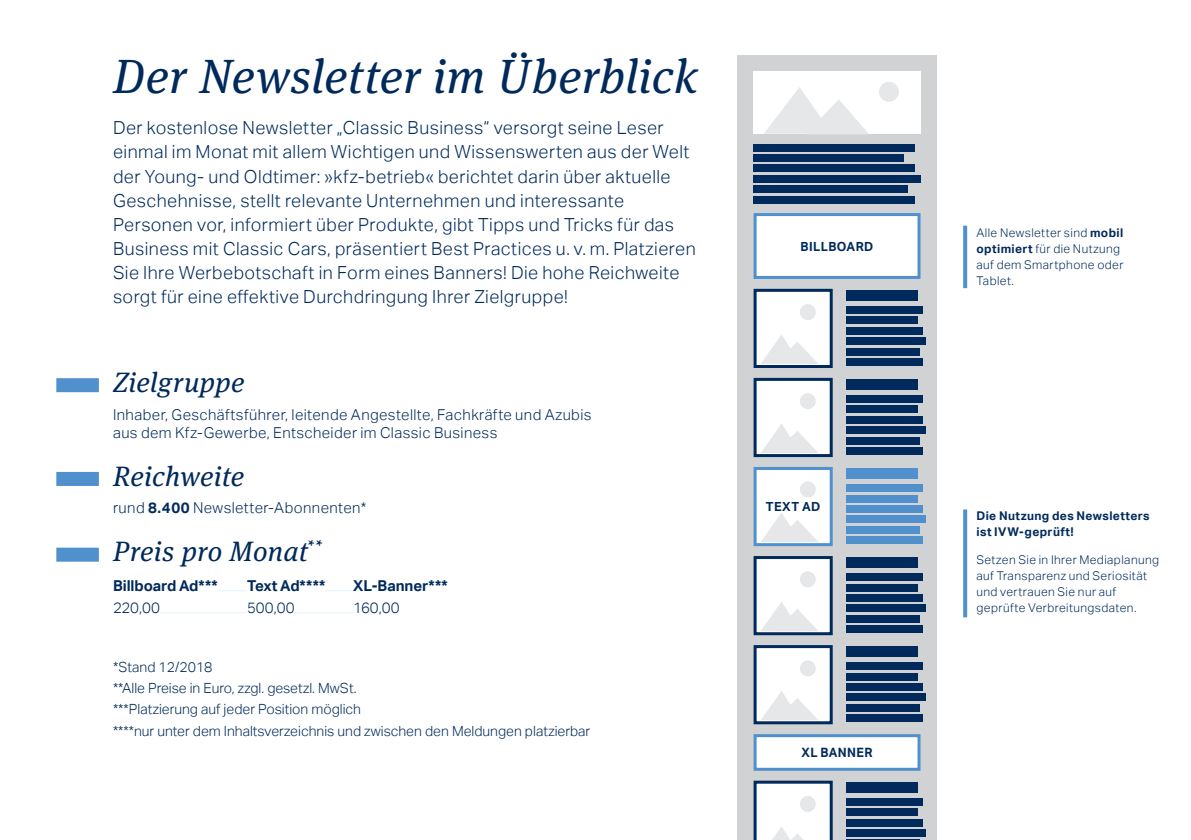
<style>
.page{position:relative;width:1191px;height:840px;background:#fff}
.page>*{position:absolute;margin:0;border:0;box-sizing:border-box;transform-origin:0 0}
.t1{font:italic 48px "Meta Serif OT";letter-spacing:.01em;color:#002a5b}
.t2{font:italic 28px "Meta Serif OT";letter-spacing:.01em;color:#002a5b}
.t3{font:300 18px/24px "Aktiv Grotesk";letter-spacing:.025em;color:#002a5b}
.t4{font:300 15px/18px "Aktiv Grotesk";letter-spacing:.025em;color:#002a5b}
.t5{font:700 15px "Aktiv Grotesk";letter-spacing:-.005em;color:#002a5b}
.t6{font:300 14px/21px "Aktiv Grotesk";color:#002a5b}
.t7{font:700 12.8px "Aktiv Grotesk";letter-spacing:.035em;color:#002a5b;scale:.96 1}
.t8{font:700 12.6px "Aktiv Grotesk";letter-spacing:.035em;color:#002a5b}
.t9{font:300 12px/16px "Aktiv Grotesk";letter-spacing:.035em;color:#002a5b}
.t10{font:700 12px/16px "Aktiv Grotesk";letter-spacing:.03em;color:#002a5b}
.s1{font-weight:700}
</style>
<div class="page">
<hr style="left:217px;top:590px;width:30px;height:1px;background:#e1f4fc">
<svg style="left:325px;top:590px;width:28px;height:1px"></svg>
<hr style="left:160px;top:612px;width:87px;height:1px;background:#e1f4fc">
<hr style="left:294px;top:612px;width:59px;height:1px;background:#e1f4fc">
<div style="left:56px;top:378px;width:43px;height:14px;background:#5090cc"></div>
<div style="left:56px;top:471px;width:43px;height:14px;background:#5090cc"></div>
<div style="left:56px;top:547px;width:43px;height:14px;background:#5090cc"></div>
<svg style="left:963px;top:225px;width:4px;height:63px"></svg>
<svg style="left:963px;top:509px;width:4px;height:108px"></svg>
<div style="left:737px;top:55px;width:199px;height:784px;background:#d1d2d4"></div>
<div style="left:755px;top:214px;width:164px;height:63px;background:#fff"></div>
<div style="left:753px;top:213px;width:167px;height:66px;border:3px solid #5090cc"></div>
<div style="left:755px;top:735px;width:164px;height:33px;background:#fff"></div>
<div style="left:753px;top:733px;width:167px;height:37px;border:3px solid #5090cc"></div>
<div style="left:846px;top:290px;width:72px;height:10px;background:#002a5b"></div>
<div style="left:846px;top:306px;width:77px;height:8px;background:#002a5b"></div>
<div style="left:846px;top:316px;width:72px;height:8px;background:#002a5b"></div>
<div style="left:846px;top:326px;width:77px;height:8px;background:#002a5b"></div>
<div style="left:846px;top:337px;width:80px;height:8px;background:#002a5b"></div>
<div style="left:846px;top:347px;width:73px;height:8px;background:#002a5b"></div>
<div style="left:846px;top:358px;width:77px;height:8px;background:#002a5b"></div>
<div style="left:753px;top:288px;width:79px;height:80px;background:#fff;border:3px solid #002a5b"></div>
<div style="left:800px;top:304px;width:16px;height:16px;background:#e6e7e9;border-radius:50%"></div>
<svg style="left:761px;top:335px;width:57px;height:29px"></svg>
<div style="left:846px;top:379px;width:72px;height:10px;background:#002a5b"></div>
<div style="left:846px;top:395px;width:77px;height:8px;background:#002a5b"></div>
<div style="left:846px;top:405px;width:72px;height:8px;background:#002a5b"></div>
<div style="left:846px;top:415px;width:77px;height:8px;background:#002a5b"></div>
<div style="left:846px;top:426px;width:80px;height:8px;background:#002a5b"></div>
<div style="left:846px;top:436px;width:73px;height:8px;background:#002a5b"></div>
<div style="left:846px;top:447px;width:77px;height:8px;background:#002a5b"></div>
<div style="left:753px;top:377px;width:79px;height:80px;background:#fff;border:3px solid #002a5b"></div>
<div style="left:800px;top:393px;width:16px;height:16px;background:#e6e7e9;border-radius:50%"></div>
<svg style="left:761px;top:424px;width:57px;height:29px"></svg>
<div style="left:846px;top:557px;width:72px;height:10px;background:#002a5b"></div>
<div style="left:846px;top:573px;width:77px;height:8px;background:#002a5b"></div>
<div style="left:846px;top:583px;width:72px;height:8px;background:#002a5b"></div>
<div style="left:846px;top:593px;width:77px;height:8px;background:#002a5b"></div>
<div style="left:846px;top:604px;width:80px;height:8px;background:#002a5b"></div>
<div style="left:846px;top:614px;width:73px;height:8px;background:#002a5b"></div>
<div style="left:846px;top:624px;width:77px;height:8px;background:#002a5b"></div>
<div style="left:753px;top:555px;width:79px;height:80px;background:#fff;border:3px solid #002a5b"></div>
<div style="left:800px;top:571px;width:16px;height:16px;background:#e6e7e9;border-radius:50%"></div>
<svg style="left:762px;top:602px;width:55px;height:28px"></svg>
<div style="left:846px;top:646px;width:72px;height:10px;background:#002a5b"></div>
<div style="left:846px;top:662px;width:77px;height:8px;background:#002a5b"></div>
<div style="left:846px;top:672px;width:72px;height:8px;background:#002a5b"></div>
<div style="left:846px;top:682px;width:77px;height:8px;background:#002a5b"></div>
<div style="left:846px;top:693px;width:80px;height:8px;background:#002a5b"></div>
<div style="left:846px;top:703px;width:73px;height:8px;background:#002a5b"></div>
<div style="left:846px;top:713px;width:77px;height:8px;background:#002a5b"></div>
<div style="left:753px;top:644px;width:79px;height:79px;background:#fff;border:3px solid #002a5b"></div>
<div style="left:800px;top:660px;width:16px;height:16px;background:#e6e7e9;border-radius:50%"></div>
<svg style="left:762px;top:691px;width:55px;height:28px"></svg>
<div style="left:846px;top:781px;width:72px;height:10px;background:#002a5b"></div>
<div style="left:846px;top:797px;width:77px;height:8px;background:#002a5b"></div>
<div style="left:846px;top:807px;width:72px;height:8px;background:#002a5b"></div>
<div style="left:846px;top:818px;width:77px;height:8px;background:#002a5b"></div>
<div style="left:846px;top:828px;width:80px;height:8px;background:#002a5b"></div>
<hr style="left:846px;top:838px;width:73px;height:1px;background:#002a5b">
<svg style="left:753px;top:780px;width:79px;height:59px;background:#dfe4e9"></svg>
<div style="left:755px;top:468px;width:76px;height:76px;background:#fff"></div>
<div style="left:753px;top:466px;width:79px;height:80px;border:3px solid #5090cc"></div>
<div style="left:846px;top:468px;width:72px;height:10px;background:#5090cc"></div>
<div style="left:846px;top:484px;width:77px;height:8px;background:#5090cc"></div>
<div style="left:846px;top:494px;width:72px;height:8px;background:#5090cc"></div>
<div style="left:846px;top:504px;width:77px;height:8px;background:#5090cc"></div>
<div style="left:846px;top:515px;width:80px;height:8px;background:#5090cc"></div>
<div style="left:846px;top:525px;width:73px;height:8px;background:#5090cc"></div>
<div style="left:846px;top:536px;width:77px;height:7px;background:#5090cc"></div>
<div style="left:800px;top:481px;width:16px;height:16px;background:#e6e7e9;border-radius:50%"></div>
<svg style="left:762px;top:513px;width:55px;height:28px"></svg>
<div style="left:753px;top:71px;width:168px;height:62px;background:#fff"></div>
<div style="left:879px;top:82px;width:20px;height:20px;background:#e6e7e9;border-radius:50%"></div>
<svg style="left:764px;top:87px;width:105px;height:47px"></svg>
<div style="left:753px;top:143px;width:161px;height:8px;background:#002a5b"></div>
<div style="left:753px;top:154px;width:151px;height:8px;background:#002a5b"></div>
<div style="left:753px;top:164px;width:161px;height:8px;background:#002a5b"></div>
<div style="left:753px;top:175px;width:168px;height:8px;background:#002a5b"></div>
<div style="left:753px;top:185px;width:154px;height:8px;background:#002a5b"></div>
<div style="left:753px;top:195px;width:161px;height:8px;background:#002a5b"></div>
<h1 class="t1" style="left:113px;top:46px;width:586px">Der Newsletter im Überblick</h1>
<p class="t3" style="left:113px;top:116px;width:584px">Der kostenlose Newsletter „Classic Business“ versorgt seine Leser einmal im Monat mit allem Wichtigen und Wissenswerten aus der Welt der Young- und Oldtimer: »kfz-betrieb« berichtet darin über aktuelle Geschehnisse, stellt relevante Unternehmen und interessante Personen vor, informiert über Produkte, gibt Tipps und Tricks für das Business mit Classic Cars, präsentiert Best Practices u. v. m. Platzieren Sie Ihre Werbebotschaft in Form eines Banners! Die hohe Reichweite sorgt für eine effektive Durchdringung Ihrer Zielgruppe!</p>
<h2 class="t2" style="left:113px;top:364px;width:133px">Zielgruppe</h2>
<p class="t4" style="left:113px;top:405px;width:480px">Inhaber, Geschäftsführer, leitende Angestellte, Fachkräfte und Azubis aus dem Kfz-Gewerbe, Entscheider im Classic Business</p>
<h2 class="t2" style="left:113px;top:458px;width:133px">Reichweite</h2>
<p class="t4" style="left:113px;top:499px;width:255px">rund <span class="s1">8.400</span> Newsletter-Abonnenten*</p>
<h2 class="t2" style="left:113px;top:534px;width:211px">Preis pro Monat<sup>**</sup></h2>
<p class="t5" style="left:113px;top:576px;width:106px">Billboard Ad***</p>
<p class="t5" style="left:247px;top:576px;width:80px">Text Ad****</p>
<p class="t5" style="left:353px;top:576px;width:96px">XL-Banner***</p>
<p class="t4" style="left:113px;top:598px;width:48px">220,00</p>
<p class="t4" style="left:247px;top:598px;width:49px">500,00</p>
<p class="t4" style="left:353px;top:598px;width:48px">160,00</p>
<p class="t6" style="left:113px;top:656px;width:479px">*Stand 12/2018<br>**Alle Preise in Euro, zzgl. gesetzl. MwSt.<br>***Platzierung auf jeder Position möglich<br>****nur unter dem Inhaltsverzeichnis und zwischen den Meldungen platzierbar</p>
<p class="t8" style="left:800px;top:239px;width:74px">BILLBOARD</p>
<p class="t8" style="left:766px;top:499px;width:56px">TEXT AD</p>
<p class="t7" style="left:801px;top:744px;width:76px">XL BANNER</p>
<p class="t9" style="left:976px;top:224px;width:148px">Alle Newsletter sind <span class="s1">mobil optimiert</span> für die Nutzung auf dem Smartphone oder<br>Tablet.</p>
<p class="t10" style="left:976px;top:508px;width:175px">Die Nutzung des Newsletters ist IVW-geprüft!</p>
<p class="t9" style="left:976px;top:551px;width:184px">Setzen Sie in Ihrer Mediaplanung auf Transparenz und Seriosität und vertrauen Sie nur auf geprüfte Verbreitungsdaten.</p>
</div>
